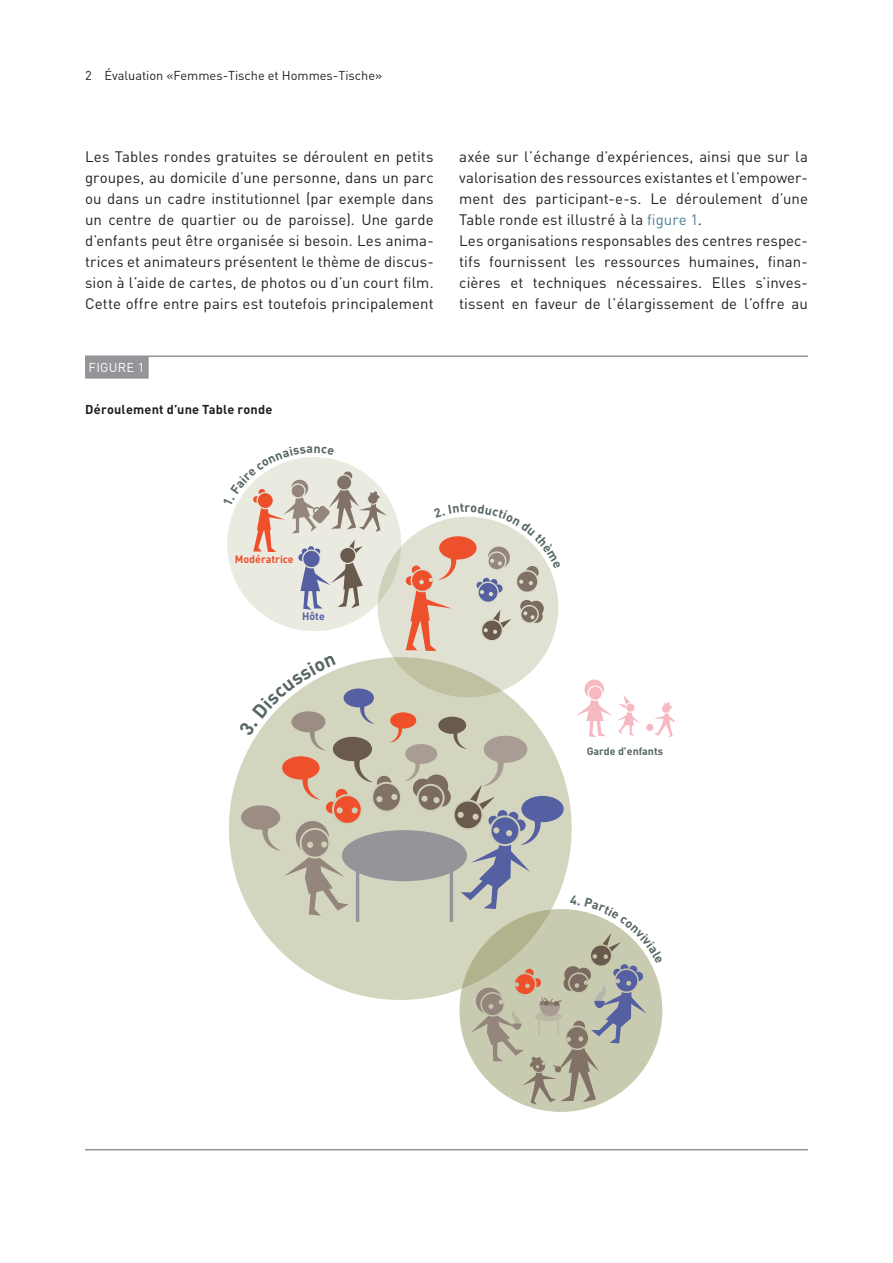
<style>
.page{position:relative;width:893px;height:1263px;background:#fff}
.page>*{position:absolute;margin:0;border:0;box-sizing:border-box;transform-origin:0 0}
.t1{font:15px/21px "DIN Pro";letter-spacing:.005em;color:#231f20;text-align:justify}
.t2{font:12.75px "DIN Pro";color:#231f20}
.t3{font:700 12.75px "DIN Pro";letter-spacing:.015em;color:#231f20}
.t4{font:12.75px "DIN Pro";letter-spacing:.02em;color:#fff}
.t5{font:700 10.65px "DIN Pro";color:#576762}
.t6{font:700 10.65px "DIN Pro";color:#ef502c}
.t7{font:700 10.65px "DIN Pro";color:#5460a2}
.s1{color:#4a8096}
</style>
<div class="page">
<hr style="left:85px;top:355px;width:723px;height:2px;background:#939598">
<div style="left:85px;top:356px;width:64px;height:23px;background:#939598"></div>
<hr style="left:85px;top:1149px;width:723px;height:1px;background:#939598">
<svg style="left:227px;top:457px;width:447px;height:648px"></svg>
<p class="t2" style="left:85px;top:66px;width:299px">2 Évaluation «Femmes-Tische et Hommes-Tische»</p>
<p class="t1" style="left:85px;top:145px;width:350px">Les Tables rondes gratuites se déroulent en petits groupes, au domicile d’une personne, dans un parc ou dans un cadre institutionnel (par exemple dans un centre de quartier ou de paroisse). Une garde d’enfants peut être organisée si besoin. Les anima&shy;trices et animateurs présentent le thème de discus&shy;sion à l’aide de cartes, de photos ou d’un court film.<br>Cette offre entre pairs est toutefois principalement</p>
<p class="t1" style="left:459px;top:145px;width:350px;text-align:left">axée sur l’échange d’expériences, ainsi que sur la valorisation des ressources existantes et l’empower&shy;ment des participant-e-s. Le déroulement d’une Table ronde est illustré à la <span class="s1">figure 1</span>.<br>Les organisations responsables des centres respec&shy;tifs fournissent les ressources humaines, finan&shy;cières et techniques nécessaires. Elles s’inves&shy;tissent en faveur de l’élargissement de l’offre au</p>
<p class="t4" style="left:89px;top:359px;width:57px">FIGURE 1</p>
<p class="t3" style="left:85px;top:401px;width:189px">Déroulement d’une Table ronde</p>
<p class="t6" style="left:235px;top:552px;width:60px">Modératrice</p>
<p class="t7" style="left:302px;top:609px;width:24px">Hôte</p>
<p class="t5" style="left:587px;top:744px;width:78px">Garde d’enfants</p>
</div>
